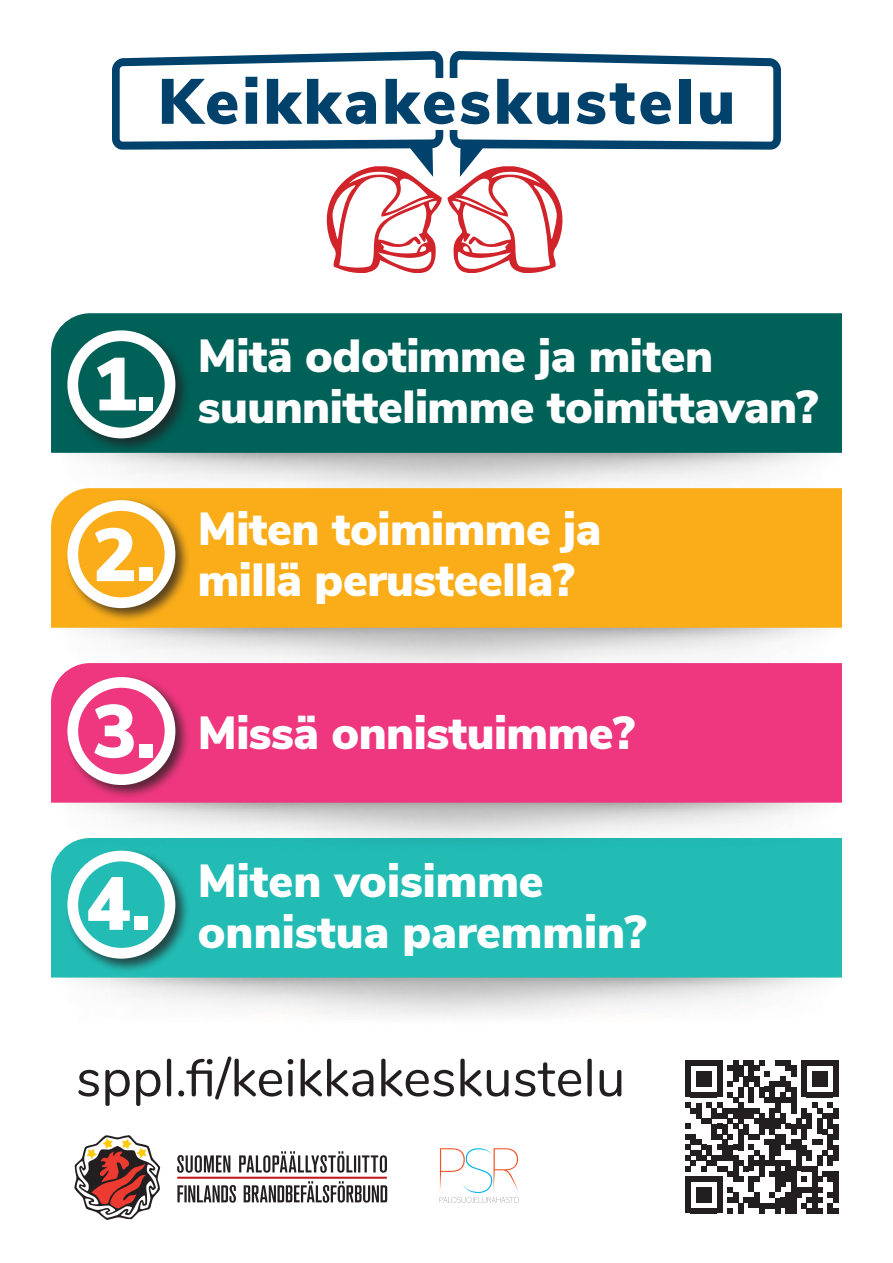
<style>
.page{position:relative;width:893px;height:1263px;background:#fff}
.page>*{position:absolute;margin:0;border:0;box-sizing:border-box;transform-origin:0 0}
.t1{font:900 74.85px "Nunito Sans";color:#fff}
.t2{font:900 63.75px "Nunito Sans";letter-spacing:.05em;color:#00426b}
.t3{font:52.8px "Nunito";color:#231f20}
.t4{font:900 46.35px "Nunito Sans";letter-spacing:-.01em;color:#fff}
</style>
<div class="page">
<img style="left:61px;top:977px;width:779px;height:40px">
<div style="left:51px;top:838px;width:791px;height:139px;background:#22bcb5"></div>
<div style="left:64px;top:848px;width:126px;height:125px;background:#231f20;opacity:.75"></div>
<div style="left:73px;top:856px;width:97px;height:97px;background:#22bcb5;border-radius:50%"></div>
<div style="left:67px;top:851px;width:108px;height:108px;border:11px solid #fff;border-radius:50%"></div>
<div style="left:51px;top:313px;width:791px;height:140px;background:#006158"></div>
<div style="left:64px;top:327px;width:126px;height:126px;background:#231f20;opacity:.75"></div>
<div style="left:73px;top:336px;width:97px;height:97px;background:#006158;border-radius:50%"></div>
<div style="left:67px;top:330px;width:108px;height:108px;border:11px solid #fff;border-radius:50%"></div>
<div style="left:51px;top:488px;width:791px;height:140px;background:#faad19"></div>
<div style="left:64px;top:497px;width:126px;height:126px;background:#231f20;opacity:.75"></div>
<div style="left:73px;top:505px;width:97px;height:98px;background:#faad19;border-radius:50%"></div>
<div style="left:67px;top:500px;width:108px;height:108px;border:11px solid #fff;border-radius:50%"></div>
<img style="left:61px;top:803px;width:779px;height:48px">
<div style="left:51px;top:663px;width:791px;height:140px;background:#ef377f"></div>
<div style="left:64px;top:674px;width:126px;height:126px;background:#231f20;opacity:.75"></div>
<div style="left:73px;top:682px;width:97px;height:98px;background:#ef377f;border-radius:50%"></div>
<div style="left:67px;top:677px;width:108px;height:108px;border:11px solid #fff;border-radius:50%"></div>
<svg style="left:112px;top:51px;width:669px;height:222px"></svg>
<div style="left:427px;top:79px;width:39px;height:51px;background:#fff"></div>
<svg style="left:685px;top:1060px;width:153px;height:153px"></svg>
<svg style="left:74px;top:1135px;width:86px;height:85px"></svg>
<svg style="left:177px;top:1181px;width:210px;height:22px"></svg>
<svg style="left:177px;top:1151px;width:210px;height:22px"></svg>
<hr style="left:177px;top:1177px;width:210px;height:2px;background:#c4121a">
<svg style="left:440px;top:1148px;width:79px;height:55px"></svg>
<p class="t2" style="left:158px;top:55px;width:579px">Keikkakeskustelu</p>
<p class="t1" style="left:92px;top:329px;width:65px">1.</p>
<p class="t1" style="left:92px;top:500px;width:65px">2.</p>
<p class="t4" style="left:198px;top:322px;width:517px">Mitä odotimme ja miten</p>
<p class="t4" style="left:198px;top:373px;width:622px">suunnittelimme toimittavan?</p>
<p class="t4" style="left:198px;top:495px;width:405px">Miten toimimme ja</p>
<p class="t4" style="left:198px;top:546px;width:378px">millä perusteella?</p>
<p class="t1" style="left:92px;top:676px;width:65px">3.</p>
<p class="t4" style="left:198px;top:699px;width:438px">Missä onnistuimme?</p>
<p class="t1" style="left:86px;top:849px;width:67px">4.</p>
<p class="t4" style="left:198px;top:846px;width:347px">Miten voisimme</p>
<p class="t4" style="left:198px;top:897px;width:450px">onnistua paremmin?</p>
<p class="t3" style="left:76px;top:1039px;width:551px">sppl.fi/keikkakeskustelu</p>
</div>
